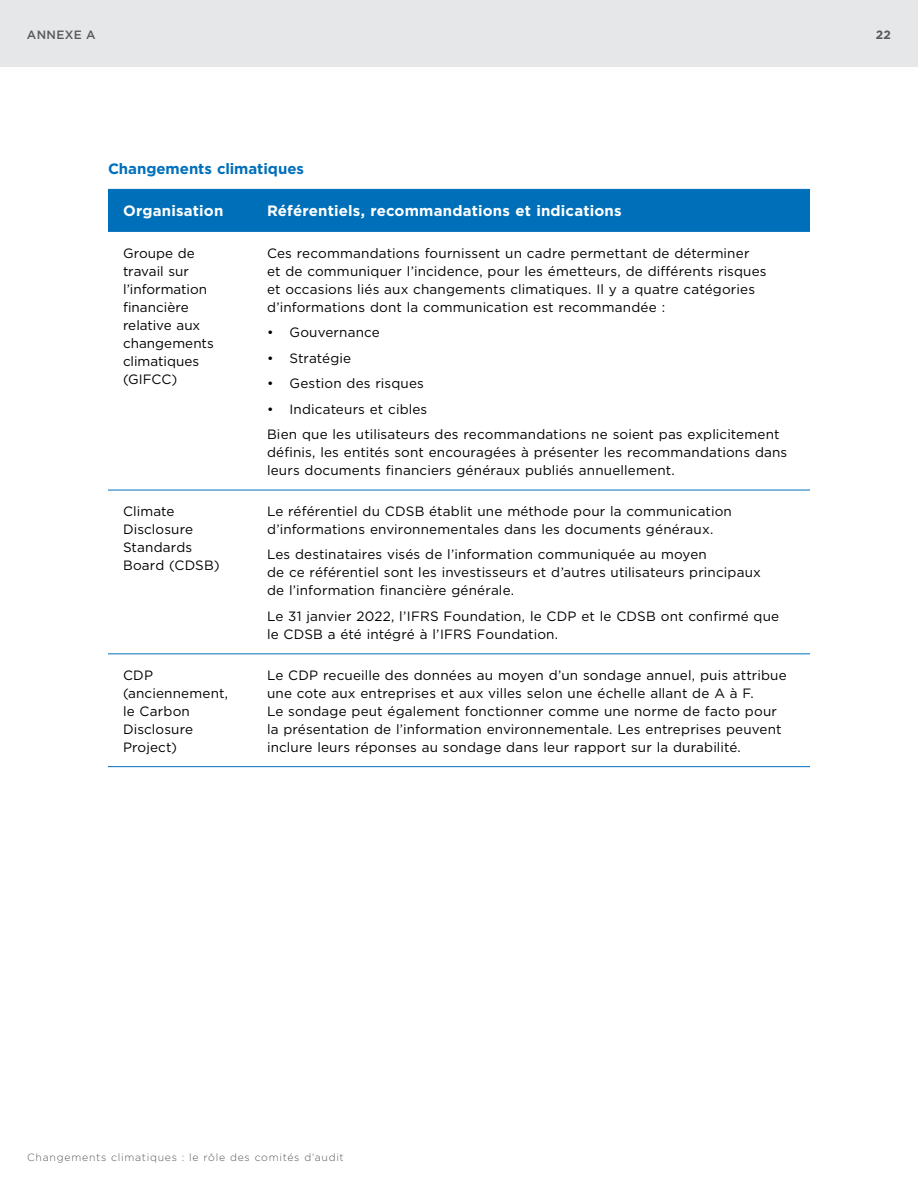
<style>
.page{position:relative;width:918px;height:1188px;background:#fff}
.page>*{position:absolute;margin:0;border:0;box-sizing:border-box;transform-origin:0 0}
.CPA_tableText-header{font:700 15px "Gotham";letter-spacing:.01em;color:#fff}
.t1{font:700 15px "Gotham";letter-spacing:-.005em;color:#006fba}
.CPA_tableText-body{font:13.5px/18px "Gotham";letter-spacing:.01em;color:#000}
.t2{font:500 12px "Gotham";letter-spacing:.03em;color:#58595b}
.t3{font:700 12px "Gotham";color:#58595b}
.t4{font:300 10.5px "Gotham";letter-spacing:.07em;color:#58595b}
</style>
<div class="page">
<div style="left:108px;top:190px;width:702px;height:41px;background:#006fba"></div>
<hr style="left:108px;top:490px;width:144px;height:1px;background:#006fba">
<hr style="left:252px;top:490px;width:558px;height:1px;background:#006fba">
<hr style="left:108px;top:189px;width:144px;height:1px;background:#006fba">
<hr style="left:252px;top:189px;width:558px;height:1px;background:#006fba">
<hr style="left:108px;top:231px;width:144px;height:1px;background:#006fba">
<hr style="left:252px;top:231px;width:558px;height:1px;background:#006fba">
<hr style="left:108px;top:653px;width:144px;height:1px;background:#006fba">
<hr style="left:252px;top:653px;width:558px;height:1px;background:#006fba">
<hr style="left:108px;top:766px;width:144px;height:1px;background:#006fba">
<hr style="left:252px;top:766px;width:558px;height:1px;background:#006fba">
<div style="left:0;top:0;width:918px;height:68px;background:#e6e7e8"></div>
<p class="t2" style="left:27px;top:26px;width:70px">ANNEXE A</p>
<p class="t3" style="left:876px;top:26px;width:17px">22</p>
<h3 class="t1" style="left:108px;top:159px;width:198px">Changements climatiques</h3>
<p class="CPA_tableText-header" style="left:123px;top:201px;width:102px">Organisation</p>
<p class="CPA_tableText-header" style="left:267px;top:201px;width:356px">Référentiels, recommandations et indications</p>
<p class="CPA_tableText-body" style="left:123px;top:243px;width:92px">Groupe de travail sur l’information financière relative aux changements climatiques (GIFCC)</p>
<p class="CPA_tableText-body" style="left:267px;top:243px;width:501px">Ces recommandations fournissent un cadre permettant de déterminer<br>et de communiquer l’incidence, pour les émetteurs, de différents risques et occasions liés aux changements climatiques. Il y a quatre catégories d’informations dont la communication est recommandée :</p>
<p class="CPA_tableText-body" style="left:267px;top:323px;width:114px">• Gouvernance</p>
<p class="CPA_tableText-body" style="left:267px;top:348px;width:86px">• Stratégie</p>
<p class="CPA_tableText-body" style="left:267px;top:374px;width:158px">• Gestion des risques</p>
<p class="CPA_tableText-body" style="left:267px;top:399px;width:162px">• Indicateurs et cibles</p>
<p class="CPA_tableText-body" style="left:267px;top:425px;width:522px">Bien que les utilisateurs des recommandations ne soient pas explicitement définis, les entités sont encouragées à présenter les recommandations dans leurs documents financiers généraux publiés annuellement.</p>
<p class="CPA_tableText-body" style="left:123px;top:502px;width:98px">Climate<br>Disclosure<br>Standards<br>Board (CDSB)</p>
<p class="CPA_tableText-body" style="left:267px;top:502px;width:466px">Le référentiel du CDSB établit une méthode pour la communication d’informations environnementales dans les documents généraux.</p>
<p class="CPA_tableText-body" style="left:267px;top:545px;width:495px">Les destinataires visés de l’information communiquée au moyen<br>de ce référentiel sont les investisseurs et d’autres utilisateurs principaux de l’information financière générale.</p>
<p class="CPA_tableText-body" style="left:267px;top:607px;width:514px">Le 31 janvier 2022, l’IFRS Foundation, le CDP et le CDSB ont confirmé que le CDSB a été intégré à l’IFRS Foundation.</p>
<p class="CPA_tableText-body" style="left:123px;top:666px;width:107px">CDP (anciennement, le Carbon<br>Disclosure<br>Project)</p>
<p class="CPA_tableText-body" style="left:267px;top:666px;width:521px">Le CDP recueille des données au moyen d’un sondage annuel, puis attribue une cote aux entreprises et aux villes selon une échelle allant de A à F.<br>Le sondage peut également fonctionner comme une norme de facto pour la présentation de l’information environnementale. Les entreprises peuvent inclure leurs réponses au sondage dans leur rapport sur la durabilité.</p>
<p class="t4" style="left:27px;top:1151px;width:318px">Changements climatiques : le rôle des comités d’audit</p>
</div>
